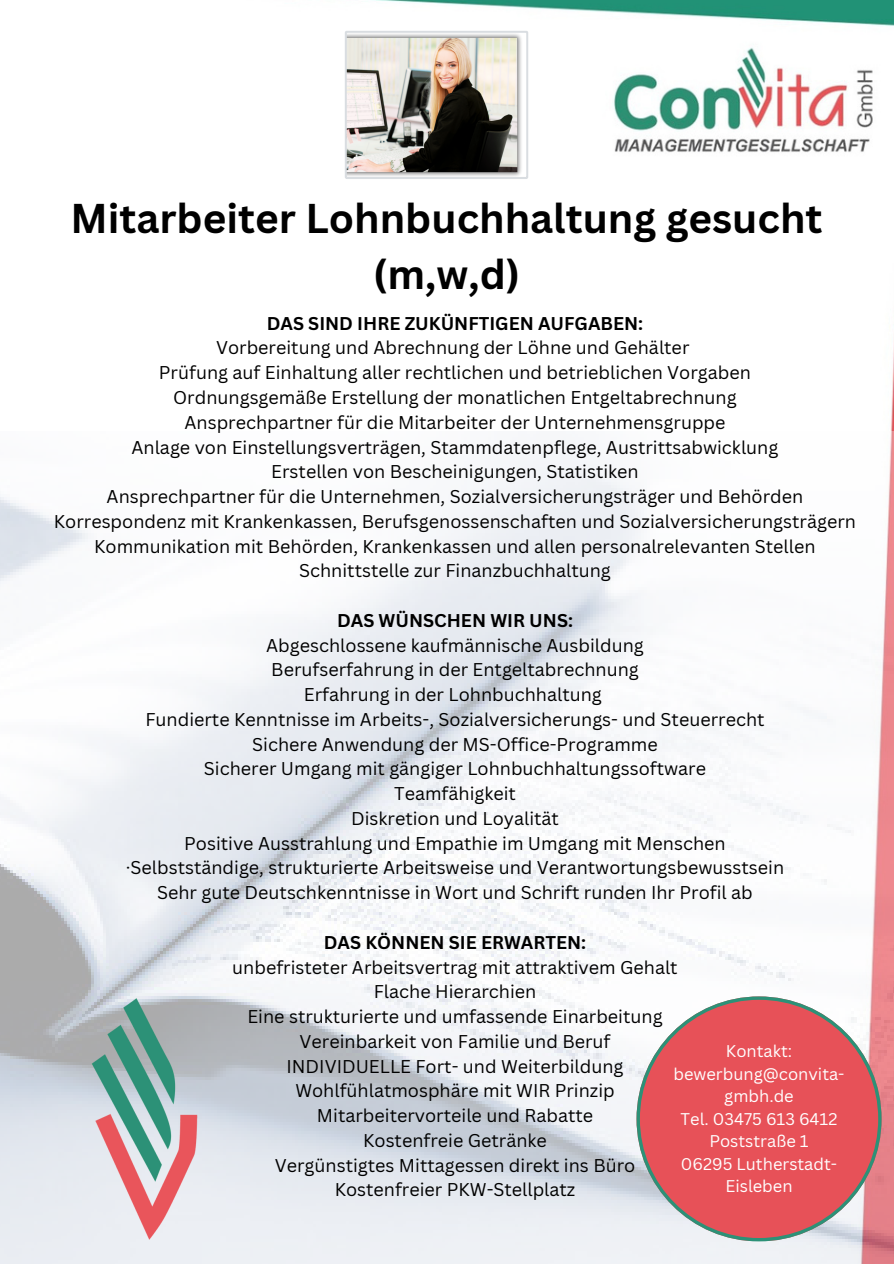
<style>
.page{position:relative;width:894px;height:1264px;background:#fff}
.page>*{position:absolute;margin:0;border:0;box-sizing:border-box;transform-origin:0 0}
.t1{font:700 40.5px/56.2px "Canva Sans";color:#000;text-align:center}
.t2{font:18px "Canva Sans";color:#000}
.t3{font:700 18px "Canva Sans";color:#000}
.t4{font:16.5px/22.5px "Canva Sans";color:#fff;text-align:center}
</style>
<div class="page">
<img style="left:372px;top:0;width:521px;height:432px">
<img style="left:0;top:432px;width:893px;height:831px">
<svg style="left:345px;top:31px;width:183px;height:148px;background:#a7a29b"></svg>
<svg style="left:636px;top:996px;width:245px;height:245px;background:#e17277"></svg>
<img style="left:89px;top:996px;width:111px;height:245px">
<p class="t1" style="left:70px;top:189px;width:753px">Mitarbeiter Lohnbuchhaltung gesucht (m,w,d)</p>
<h1 class="t3" style="left:267px;top:310px;width:378px">DAS SIND IHRE ZUKÜNFTIGEN AUFGABEN:</h1>
<p class="t2" style="left:216px;top:335px;width:474px">Vorbereitung und Abrechnung der Löhne und Gehälter</p>
<p class="t2" style="left:159px;top:360px;width:593px">Prüfung auf Einhaltung aller rechtlichen und betrieblichen Vorgaben</p>
<p class="t2" style="left:173px;top:385px;width:565px">Ordnungsgemäße Erstellung der monatlichen Entgeltabrechnung</p>
<p class="t2" style="left:184px;top:409px;width:542px">Ansprechpartner für die Mitarbeiter der Unternehmensgruppe</p>
<p class="t2" style="left:131px;top:434px;width:648px">Anlage von Einstellungsverträgen, Stammdatenpflege, Austrittsabwicklung</p>
<p class="t2" style="left:271px;top:459px;width:369px">Erstellen von Bescheinigungen, Statistiken</p>
<p class="t2" style="left:107px;top:484px;width:698px">Ansprechpartner für die Unternehmen, Sozialversicherungsträger und Behörden</p>
<p class="t2" style="left:54px;top:508px;width:803px">Korrespondenz mit Krankenkassen, Berufsgenossenschaften und Sozialversicherungsträgern</p>
<p class="t2" style="left:94px;top:533px;width:722px">Kommunikation mit Behörden, Krankenkassen und allen personalrelevanten Stellen</p>
<p class="t2" style="left:299px;top:558px;width:313px">Schnittstelle zur Finanzbuchhaltung</p>
<p class="t3" style="left:337px;top:607px;width:237px">DAS WÜNSCHEN WIR UNS:</p>
<p class="t2" style="left:266px;top:632px;width:379px">Abgeschlossene kaufmännische Ausbildung</p>
<p class="t2" style="left:271px;top:657px;width:369px">Berufserfahrung in der Entgeltabrechnung</p>
<p class="t2" style="left:304px;top:682px;width:299px">Erfahrung in der Lohnbuchhaltung</p>
<p class="t2" style="left:145px;top:706px;width:620px">Fundierte Kenntnisse im Arbeits-, Sozialversicherungs- und Steuerrecht</p>
<p class="t2" style="left:252px;top:731px;width:407px">Sichere Anwendung der MS-Office-Programme</p>
<p class="t2" style="left:204px;top:756px;width:503px">Sicherer Umgang mit gängiger Lohnbuchhaltungssoftware</p>
<p class="t2" style="left:394px;top:781px;width:123px">Teamfähigkeit</p>
<p class="t2" style="left:351px;top:805px;width:209px">Diskretion und Loyalität</p>
<p class="t2" style="left:184px;top:830px;width:543px">Positive Ausstrahlung und Empathie im Umgang mit Menschen</p>
<p class="t2" style="left:126px;top:855px;width:659px">·Selbstständige, strukturierte Arbeitsweise und Verantwortungsbewusstsein</p>
<p class="t2" style="left:157px;top:880px;width:597px">Sehr gute Deutschkenntnisse in Wort und Schrift runden Ihr Profil ab</p>
<p class="t3" style="left:324px;top:929px;width:264px">DAS KÖNNEN SIE ERWARTEN:</p>
<p class="t2" style="left:232px;top:954px;width:447px">unbefristeter Arbeitsvertrag mit attraktivem Gehalt</p>
<p class="t2" style="left:373px;top:979px;width:164px">Flache Hierarchien</p>
<p class="t2" style="left:247px;top:1003px;width:416px">Eine strukturierte und umfassende Einarbeitung</p>
<p class="t2" style="left:299px;top:1028px;width:312px">Vereinbarkeit von Familie und Beruf</p>
<p class="t2" style="left:286px;top:1053px;width:338px">INDIVIDUELLE Fort- und Weiterbildung</p>
<p class="t2" style="left:295px;top:1078px;width:321px">Wohlfühlatmosphäre mit WIR Prinzip</p>
<p class="t2" style="left:317px;top:1102px;width:277px">Mitarbeitervorteile und Rabatte</p>
<p class="t2" style="left:363px;top:1127px;width:185px">Kostenfreie Getränke</p>
<p class="t2" style="left:275px;top:1152px;width:362px">Vergünstigtes Mittagessen direkt ins Büro</p>
<p class="t2" style="left:334px;top:1177px;width:242px">Kostenfreier PKW-Stellplatz</p>
<p class="t4" style="left:725px;top:1039px;width:68px">Kontakt:</p>
<p class="t4" style="left:673px;top:1062px;width:172px">bewerbung@convita&shy;gmbh.de</p>
<p class="t4" style="left:680px;top:1107px;width:158px">Tel. 03475 613 6412</p>
<p class="t4" style="left:709px;top:1129px;width:101px">Poststraße 1</p>
<p class="t4" style="left:680px;top:1152px;width:158px">06295 Lutherstadt-<br>Eisleben</p>
</div>
